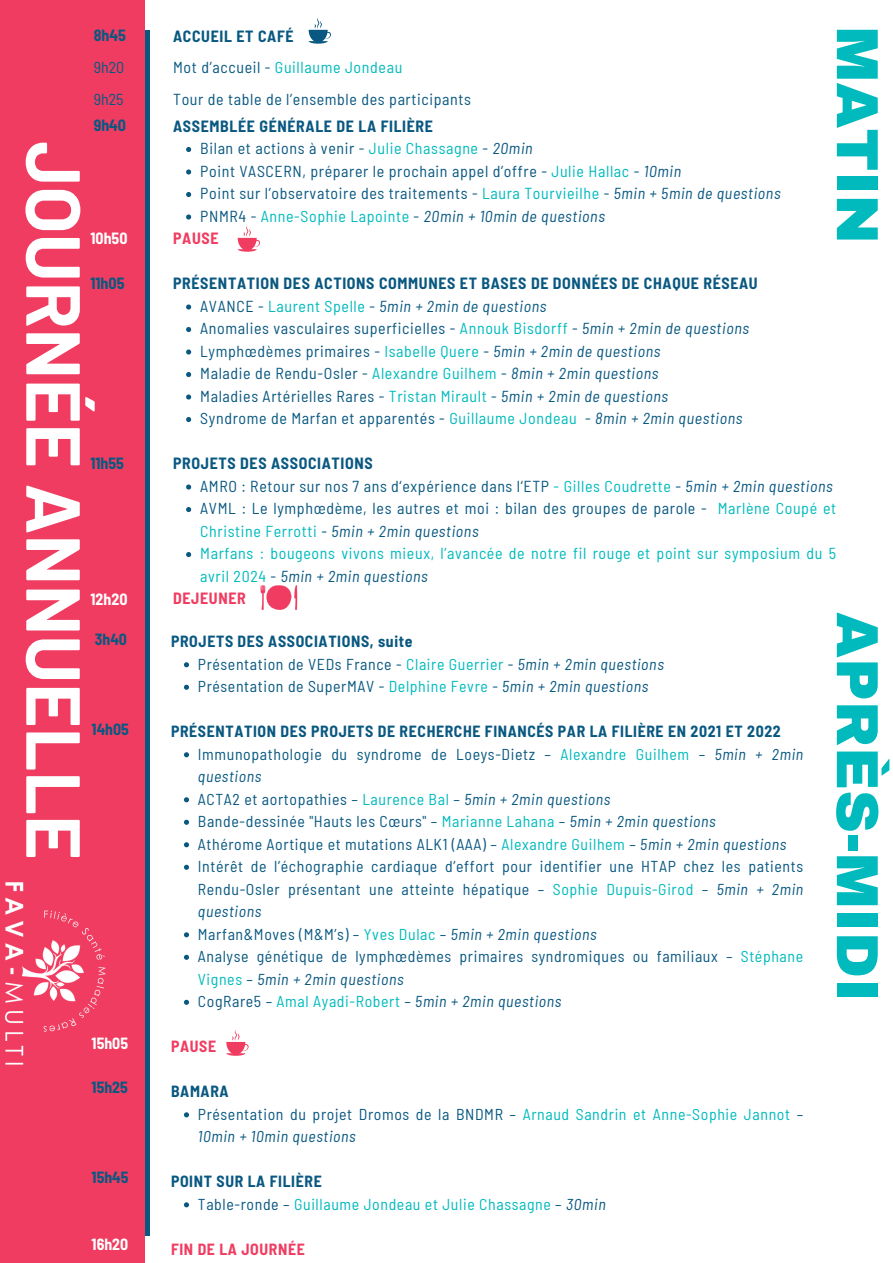
<style>
.page{position:relative;width:893px;height:1263px;background:#fff}
.page>*{position:absolute;margin:0;border:0;box-sizing:border-box;transform-origin:0 0}
.t1{font:700 76.35px "Barlow";color:#fff}
.t2{font:900 59.4px "Archivo";color:#01babd}
.t3{font:semi-condensed 15.9px/22.5px "Barlow";letter-spacing:.04em;color:#095881}
.t4{font:italic semi-condensed 15.9px "Barlow";letter-spacing:.04em;color:#095881}
.t5{font:semi-condensed 15.9px "Barlow";letter-spacing:.04em;color:#01babd}
.t6{font:700 semi-condensed 15.9px "Barlow";letter-spacing:.04em;color:#095881}
.t7{font:700 semi-condensed 15.9px "Barlow";letter-spacing:.04em;color:#f03c61}
.t8{font:700 semi-condensed 15.9px "Barlow";color:#fff}
.t9{font:semi-condensed 15.83px/22.5px "Barlow";letter-spacing:.04em;color:#095881}
.t10{font:semi-condensed 15.83px/22.5px "Barlow";letter-spacing:.04em;color:#01babd}
.t11{font:700 semi-condensed 15.83px "Barlow";color:#095881}
.t12{font:700 semi-condensed 15.83px "Barlow";letter-spacing:.04em;color:#f03c61}
.t13{font:700 semi-condensed 15.83px "Barlow";color:#fff}
.s1{font-weight:700}
.s2{color:#01babd}
.s3{font-style:italic}
.s4{font-style:normal}
.s5{font-style:normal;color:#01babd}
.s6{font-weight:700;color:#095881}
.s7{color:#095881}
.s8{font-style:italic;color:#095881}
</style>
<div class="page">
<div style="left:144px;top:31px;width:6px;height:1205px;background:#095881"></div>
<div style="left:0;top:0;width:144px;height:1263px;background:#f03c61"></div>
<img style="left:4px;top:882px;width:102px;height:183px">
<svg style="left:186px;top:147px;width:5px;height:5px"></svg>
<svg style="left:186px;top:169px;width:5px;height:6px"></svg>
<svg style="left:186px;top:192px;width:5px;height:5px"></svg>
<svg style="left:186px;top:214px;width:5px;height:6px"></svg>
<svg style="left:186px;top:304px;width:5px;height:6px"></svg>
<svg style="left:186px;top:327px;width:5px;height:5px"></svg>
<svg style="left:186px;top:349px;width:5px;height:6px"></svg>
<svg style="left:186px;top:372px;width:5px;height:5px"></svg>
<svg style="left:186px;top:394px;width:5px;height:6px"></svg>
<svg style="left:186px;top:417px;width:5px;height:5px"></svg>
<svg style="left:186px;top:484px;width:5px;height:6px"></svg>
<svg style="left:186px;top:507px;width:5px;height:5px"></svg>
<svg style="left:186px;top:552px;width:5px;height:5px"></svg>
<svg style="left:184px;top:662px;width:5px;height:5px"></svg>
<svg style="left:184px;top:685px;width:5px;height:5px"></svg>
<svg style="left:184px;top:752px;width:5px;height:5px"></svg>
<svg style="left:184px;top:797px;width:5px;height:5px"></svg>
<svg style="left:184px;top:820px;width:5px;height:5px"></svg>
<svg style="left:184px;top:842px;width:5px;height:5px"></svg>
<svg style="left:184px;top:865px;width:5px;height:5px"></svg>
<svg style="left:184px;top:932px;width:5px;height:5px"></svg>
<svg style="left:184px;top:955px;width:5px;height:5px"></svg>
<svg style="left:184px;top:1000px;width:5px;height:5px"></svg>
<svg style="left:184px;top:1112px;width:5px;height:5px"></svg>
<svg style="left:184px;top:1202px;width:5px;height:5px"></svg>
<svg style="left:309px;top:18px;width:22px;height:26px"></svg>
<svg style="left:238px;top:226px;width:22px;height:26px"></svg>
<svg style="left:226px;top:1030px;width:23px;height:26px"></svg>
<svg style="left:260px;top:585px;width:37px;height:25px"></svg>
<p class="t6" style="left:94px;top:25px;width:34px">8h45</p>
<p class="t3" style="left:94px;top:55px;width:32px">9h20</p>
<p class="t3" style="left:94px;top:87px;width:31px">9h25</p>
<p class="t6" style="left:94px;top:115px;width:34px">9h40</p>
<h2 class="t1" style="left:103px;top:141px;width:720px;rotate:90deg">JOURNÉE ANNUELLE</h2>
<p class="t8" style="left:90px;top:228px;width:39px">10h50</p>
<h4 class="t6" style="left:90px;top:273px;width:35px">11h05</h4>
<h4 class="t6" style="left:90px;top:454px;width:35px">11h55</h4>
<h4 class="t8" style="left:90px;top:589px;width:39px">12h20</h4>
<p class="t11" style="left:95px;top:630px;width:34px">3h40</p>
<h1 class="t11" style="left:92px;top:719px;width:39px">14h05</h1>
<p class="t13" style="left:92px;top:1033px;width:38px">15h05</p>
<h1 class="t11" style="left:92px;top:1077px;width:38px">15h25</h1>
<h4 class="t11" style="left:92px;top:1167px;width:38px">15h45</h4>
<h4 class="t13" style="left:92px;top:1234px;width:38px">16h20</h4>
<p class="t3" style="left:173px;top:20px;width:299px;line-height:31.5px"><span class="s1">ACCUEIL ET CAFÉ<br></span>Mot d’accueil - <span class="s2">Guillaume Jondeau<br></span>Tour de table de l’ensemble des participants</p>
<p class="t6" style="left:173px;top:116px;width:261px">ASSEMBLÉE GÉNÉRALE DE LA FILIÈRE</p>
<p class="t3" style="left:200px;top:137px;width:334px">Bilan et actions à venir - <span class="s2">Julie Chassagne</span> - <span class="s3">20min</span></p>
<p class="t3" style="left:200px;top:159px;width:482px">Point VASCERN, préparer le prochain appel d’offre - <span class="s2">Julie Hallac</span> - <span class="s3">10min</span></p>
<p class="t3" style="left:200px;top:182px;width:582px">Point sur l’observatoire des traitements - <span class="s2">Laura Tourvieilhe</span> - <span class="s3">5min + 5min de questions</span></p>
<p class="t4" style="left:200px;top:206px;width:406px"><span class="s4">PNMR4 -</span> <span class="s5">Anne-Sophie Lapointe</span> <span class="s4">-</span> 20min + 10min de questions</p>
<p class="t7" style="left:173px;top:228px;width:47px">PAUSE</p>
<p class="t3" style="left:200px;top:272px;width:559px;text-indent:-27px"><span class="s1">PRÉSENTATION DES ACTIONS COMMUNES ET BASES DE DONNÉES DE CHAQUE RÉSEAU </span>AVANCE - <span class="s2">Laurent Spelle</span> - <span class="s3">5min + 2min de questions<br></span>Anomalies vasculaires superficielles - <span class="s2">Annouk Bisdorff</span> - <span class="s3">5min + 2min de questions </span>Lymphœdèmes primaires - <span class="s2">Isabelle Quere</span> - <span class="s3">5min + 2min de questions<br></span>Maladie de Rendu-Osler - <span class="s2">Alexandre Guilhem</span> - <span class="s3">8min + 2min questions<br></span>Maladies Artérielles Rares - <span class="s2">Tristan Mirault</span> - <span class="s3">5min + 2min de questions<br></span>Syndrome de Marfan et apparentés - <span class="s2">Guillaume Jondeau</span> - <span class="s3">8min + 2min questions</span></p>
<p class="t6" style="left:173px;top:453px;width:201px">PROJETS DES ASSOCIATIONS</p>
<p class="t3" style="left:200px;top:474px;width:634px">AMRO : Retour sur nos 7 ans d‘expérience dans l‘ETP <span class="s2">- Gilles Coudrette</span> - <span class="s3">5min + 2min questions</span></p>
<p class="t3" style="left:200px;top:497px;width:637px">AVML : Le lymphœdème, les autres et moi : bilan des groupes de parole - <span class="s2">Marlène Coupé et</span></p>
<p class="t4" style="left:200px;top:521px;width:280px"><span class="s5">Christine Ferrotti</span> <span class="s4">-</span> 5min + 2min questions</p>
<p class="t5" style="left:200px;top:543px;width:637px">Marfans : bougeons vivons mieux, l’avancée de notre fil rouge et point sur symposium du 5</p>
<p class="t4" style="left:200px;top:566px;width:229px"><span class="s5">avril 2024</span> <span class="s4">-</span> 5min + 2min questions</p>
<p class="t7" style="left:173px;top:588px;width:74px">DEJEUNER</p>
<p class="t2" style="left:889px;top:26px;width:219px;rotate:90deg">MATIN</p>
<p class="t9" style="left:198px;top:629px;width:467px;text-indent:-27px"><span class="s1">PROJETS DES ASSOCIATIONS, suite<br></span>Présentation de VEDs France - <span class="s2">Claire Guerrier</span> - <span class="s3">5min + 2min questions<br></span>Présentation de SuperMAV - <span class="s2">Delphine Fevre</span> - <span class="s3">5min + 2min questions</span></p>
<p class="t9" style="left:198px;top:719px;width:607px;text-indent:-27px"><span class="s1">PRÉSENTATION DES PROJETS DE RECHERCHE FINANCÉS PAR LA FILIÈRE EN 2021 ET 2022<br></span>Immunopathologie du syndrome de Loeys-Dietz – <span class="s2">Alexandre Guilhem</span> – <span class="s3">5min + 2min questions<br></span>ACTA2 et aortopathies – <span class="s2">Laurence Bal</span> – <span class="s3">5min + 2min questions<br></span>Bande-dessinée "Hauts les Cœurs" – <span class="s2">Marianne Lahana</span> – <span class="s3">5min + 2min questions<br></span>Athérome Aortique et mutations ALK1 (AAA) – <span class="s2">Alexandre Guilhem</span> – <span class="s3">5min + 2min questions </span>Intérêt de l’échographie cardiaque d’effort pour identifier une HTAP chez les patients Rendu-Osler présentant une atteinte hépatique – <span class="s2">Sophie Dupuis-Girod</span> – <span class="s3">5min + 2min questions<br></span>Marfan&amp;Moves (M&amp;M’s) – <span class="s2">Yves Dulac</span> – <span class="s3">5min + 2min questions<br></span>Analyse génétique de lymphœdèmes primaires syndromiques ou familiaux – <span class="s2">Stéphane Vignes</span> – <span class="s3">5min + 2min questions<br></span>CogRare5 – <span class="s2">Amal Ayadi-Robert</span> – <span class="s3">5min + 2min questions</span></p>
<p class="t12" style="left:171px;top:1036px;width:47px">PAUSE</p>
<p class="t9" style="left:198px;top:1079px;width:607px;text-indent:-27px"><span class="s1">BAMARA<br></span>Présentation du projet Dromos de la BNDMR – <span class="s2">Arnaud Sandrin et Anne-Sophie Jannot</span> –<br><span class="s3">10min + 10min questions</span></p>
<p class="t10" style="left:198px;top:1169px;width:409px;text-indent:-27px"><span class="s6">POINT SUR LA FILIÈRE<br></span><span class="s7">Table-ronde –</span> Guillaume Jondeau et Julie Chassagne <span class="s7">–</span> <span class="s8">30min</span></p>
<p class="t12" style="left:171px;top:1239px;width:135px">FIN DE LA JOURNÉE</p>
<h4 class="t2" style="left:889px;top:612px;width:391px;rotate:90deg">APRÈS-MIDI</h4>
</div>
